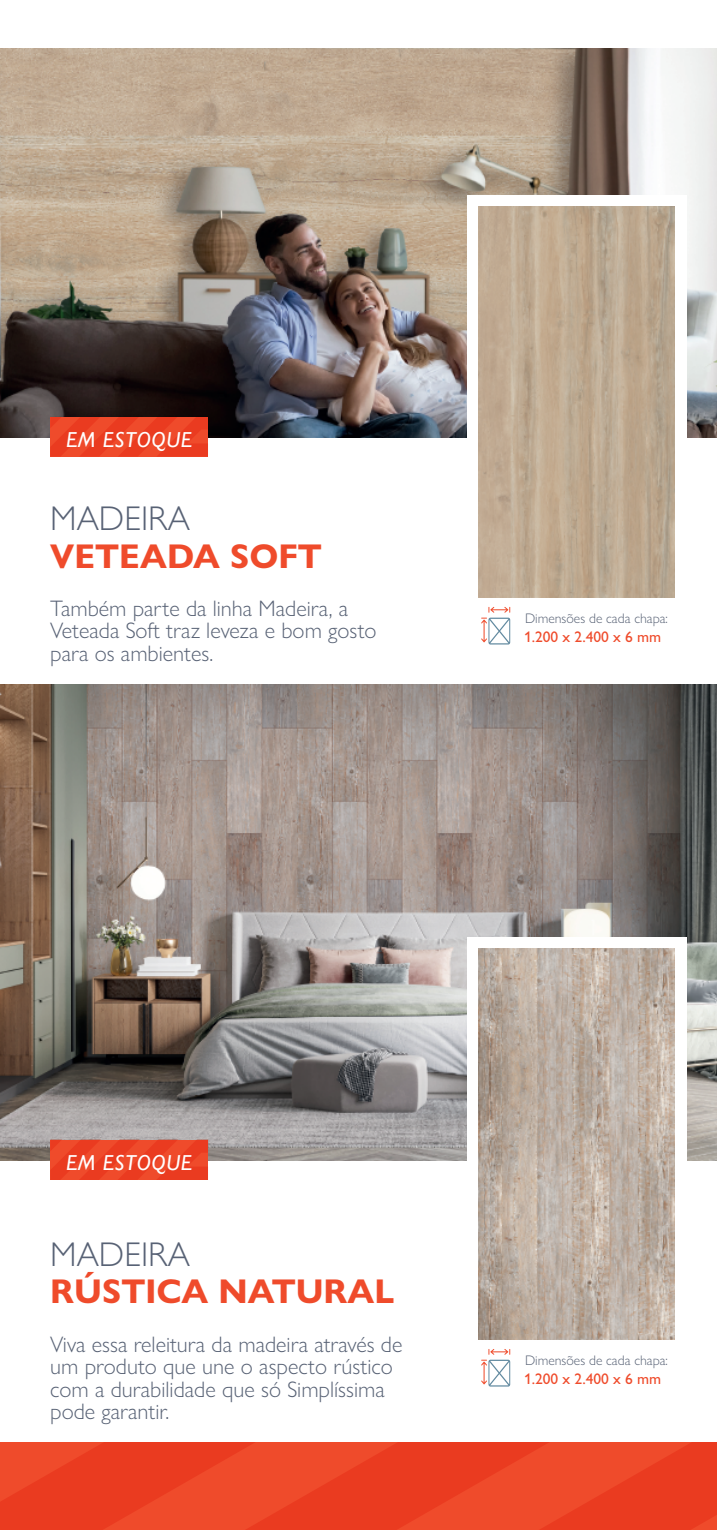
<style>
.page{position:relative;width:717px;height:1531px;background:#fff}
.page>*{position:absolute;margin:0;border:0;box-sizing:border-box;transform-origin:0 0}
.t1{font:700 34.5px "Gill Sans Nova";color:#ef4b2b}
.t2{font:300 34.5px "Gill Sans Nova";color:#586275}
.t3{font:300 22.5px/22.5px "Gill Sans Nova";color:#586275}
.t4{font:italic 21.5px "Gill Sans";letter-spacing:.03em;color:#fff}
.t5{font:500 15.5px "Gill Sans Nova";color:#ef4b2b}
.t6{font:300 14px "Gill Sans Nova";color:#586275}
</style>
<div class="page">
<img style="left:0;top:48px;width:716px;height:390px">
<div style="left:467px;top:195px;width:219px;height:352px;background:#fff"></div>
<svg style="left:50px;top:417px;width:158px;height:40px;background:#ec4224"></svg>
<svg style="left:481px;top:607px;width:29px;height:37px"></svg>
<img style="left:478px;top:207px;width:196px;height:390px">
<img style="left:0;top:684px;width:716px;height:476px">
<svg style="left:50px;top:1140px;width:158px;height:40px;background:#ec4224"></svg>
<div style="left:467px;top:937px;width:219px;height:352px;background:#fff"></div>
<img style="left:478px;top:948px;width:196px;height:392px">
<svg style="left:481px;top:1349px;width:29px;height:37px"></svg>
<svg style="left:0;top:1442px;width:716px;height:87px;background:#ec4224"></svg>
<p class="t4" style="left:66px;top:427px;width:127px">EM ESTOQUE</p>
<h1 class="t2" style="left:50px;top:498px;width:141px">MADEIRA</h1>
<h1 class="t1" style="left:50px;top:534px;width:273px">VETEADA SOFT</h1>
<p class="t3" style="left:50px;top:597px;width:328px">Também parte da linha Madeira, a<br>Veteada Soft traz leveza e bom gosto para os ambientes.</p>
<p class="t6" style="left:525px;top:610px;width:144px">Dimensões de cada chapa:</p>
<p class="t5" style="left:524px;top:627px;width:139px">1.200 x 2.400 x 6 mm</p>
<p class="t4" style="left:66px;top:1150px;width:127px">EM ESTOQUE</p>
<h1 class="t2" style="left:50px;top:1233px;width:141px">MADEIRA</h1>
<h1 class="t1" style="left:50px;top:1270px;width:345px">RÚSTICA NATURAL</h1>
<p class="t3" style="left:50px;top:1332px;width:353px">Viva essa releitura da madeira através de um produto que une o aspecto rústico com a durabilidade que só Simplíssima pode garantir.</p>
<p class="t6" style="left:525px;top:1352px;width:144px">Dimensões de cada chapa:</p>
<p class="t5" style="left:524px;top:1369px;width:139px">1.200 x 2.400 x 6 mm</p>
</div>
